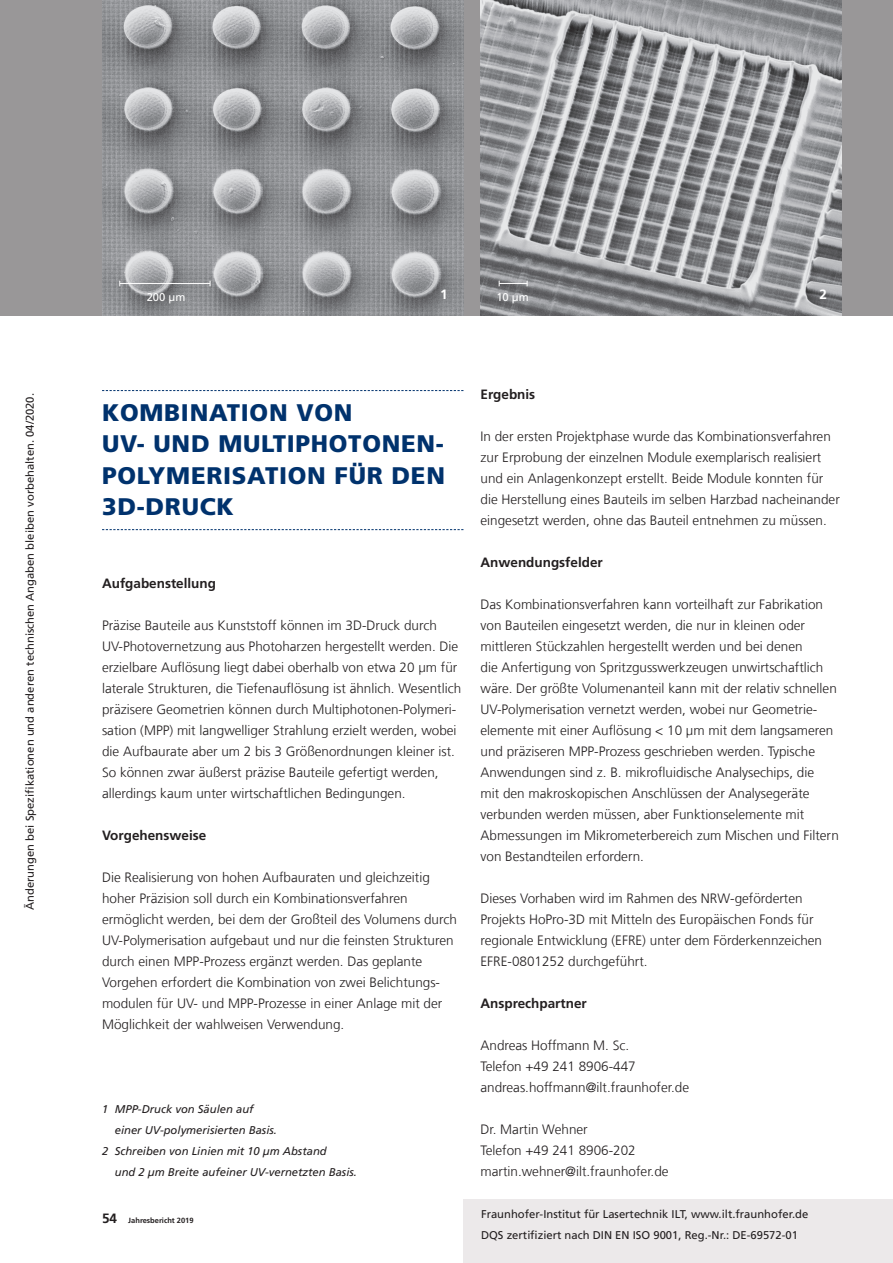
<style>
.page{position:relative;width:893px;height:1263px;background:#fff}
.page>*{position:absolute;margin:0;border:0;box-sizing:border-box;transform-origin:0 0}
.t1{font:900 24px/31.5px "Frutiger LT Com";letter-spacing:.03em;color:#00326d}
.t2{font:300 13.5px/21px "Frutiger LT Com";color:#231f20}
.t3{font:700 13.5px "Frutiger LT Com";color:#231f20}
.t4{font:700 13.5px "Frutiger LT Com";color:#fff}
.t5{font:11.25px/21px "Frutiger LT Com";color:#231f20}
.t6{font:italic 11.25px "Frutiger LT Com";color:#231f20}
.t7{font:11.25px "Frutiger LT Com";color:#fff}
.t8{font:700 7.5px "Frutiger LT Com";color:#231f20}
.s1{font-size:13.5px}
</style>
<div class="page">
<div style="left:463px;top:1199px;width:430px;height:64px;background:#ece9ea"></div>
<div style="left:0;top:0;width:893px;height:315px;background:#999798"></div>
<img style="left:102px;top:0;width:361px;height:315px">
<img style="left:480px;top:0;width:362px;height:315px">
<svg style="left:102px;top:390px;width:361px;height:1px"></svg>
<svg style="left:102px;top:529px;width:361px;height:1px"></svg>
<hr style="left:120px;top:283px;width:90px;height:1px;background:#fff">
<svg style="left:499px;top:281px;width:29px;height:5px"></svg>
<p class="t5" style="left:20px;top:910px;width:518px;rotate:-90deg">Änderungen bei Spezifikationen und anderen technischen Angaben bleiben vorbehalten. 04/2020.</p>
<p class="t4" style="left:440px;top:286px;width:9px">1</p>
<p class="t4" style="left:820px;top:286px;width:9px">2</p>
<p class="t7" style="left:147px;top:290px;width:40px">200 μm</p>
<p class="t7" style="left:496px;top:290px;width:34px">10 μm</p>
<h1 class="t1" style="left:102px;top:397px;width:344px">KOMBINATION VON<br>UV- UND MULTIPHOTONEN-<br>POLYMERISATION FÜR DEN<br>3D-DRUCK</h1>
<p class="t3" style="left:102px;top:575px;width:116px">Aufgabenstellung</p>
<p class="t2" style="left:102px;top:615px;width:361px">Präzise Bauteile aus Kunststoff können im 3D-Druck durch UV-Photovernetzung aus Photoharzen hergestellt werden. Die erzielbare Auflösung liegt dabei oberhalb von etwa 20 µm für laterale Strukturen, die Tiefenauflösung ist ähnlich. Wesentlich präzisere Geometrien können durch Multiphotonen-Polymeri&shy;sation (MPP) mit langwelliger Strahlung erzielt werden, wobei die Aufbaurate aber um 2 bis 3 Größenordnungen kleiner ist.<br>So können zwar äußerst präzise Bauteile gefertigt werden, allerdings kaum unter wirtschaftlichen Bedingungen.</p>
<p class="t3" style="left:102px;top:827px;width:106px">Vorgehensweise</p>
<p class="t2" style="left:102px;top:867px;width:356px">Die Realisierung von hohen Aufbauraten und gleichzeitig hoher Präzision soll durch ein Kombinationsverfahren ermöglicht werden, bei dem der Großteil des Volumens durch UV-Polymerisation aufgebaut und nur die feinsten Strukturen durch einen MPP-Prozess ergänzt werden. Das geplante Vorgehen erfordert die Kombination von zwei Belichtungs&shy;modulen für UV- und MPP-Prozesse in einer Anlage mit der Möglichkeit der wahlweisen Verwendung.</p>
<p class="t6" style="left:102px;top:1103px;width:153px">1 MPP-Druck von Säulen auf</p>
<p class="t6" style="left:115px;top:1124px;width:164px">einer UV-polymerisierten Basis.</p>
<p class="t6" style="left:102px;top:1145px;width:226px">2 Schreiben von Linien mit 10 μm Abstand</p>
<p class="t6" style="left:115px;top:1166px;width:244px">und 2 μm Breite aufeiner UV-vernetzten Basis.</p>
<p class="t3" style="left:480px;top:386px;width:56px">Ergebnis</p>
<p class="t2" style="left:480px;top:426px;width:361px">In der ersten Projektphase wurde das Kombinationsverfahren zur Erprobung der einzelnen Module exemplarisch realisiert und ein Anlagenkonzept erstellt. Beide Module konnten für die Herstellung eines Bauteils im selben Harzbad nacheinander eingesetzt werden, ohne das Bauteil entnehmen zu müssen.</p>
<p class="t3" style="left:480px;top:555px;width:124px">Anwendungsfelder</p>
<p class="t2" style="left:480px;top:594px;width:360px">Das Kombinationsverfahren kann vorteilhaft zur Fabrikation von Bauteilen eingesetzt werden, die nur in kleinen oder mittleren Stückzahlen hergestellt werden und bei denen<br>die Anfertigung von Spritzgusswerkzeugen unwirtschaftlich wäre. Der größte Volumenanteil kann mit der relativ schnellen UV-Polymerisation vernetzt werden, wobei nur Geometrie&shy;elemente mit einer Auflösung &lt; 10 µm mit dem langsameren und präziseren MPP-Prozess geschrieben werden. Typische Anwendungen sind z. B. mikrofluidische Analysechips, die<br>mit den makroskopischen Anschlüssen der Analysegeräte verbunden werden müssen, aber Funktionselemente mit Abmessungen im Mikrometerbereich zum Mischen und Filtern von Bestandteilen erfordern.</p>
<p class="t2" style="left:480px;top:888px;width:343px">Dieses Vorhaben wird im Rahmen des NRW-geförderten Projekts HoPro-3D mit Mitteln des Europäischen Fonds für regionale Entwicklung (EFRE) unter dem Förderkennzeichen EFRE-0801252 durchgeführt.</p>
<p class="t3" style="left:480px;top:996px;width:108px">Ansprechpartner</p>
<p class="t2" style="left:480px;top:1035px;width:210px">Andreas Hoffmann M. Sc.<br>Telefon +49 241 8906-447 andreas.hoffmann@ilt.fraunhofer.de</p>
<p class="t2" style="left:480px;top:1119px;width:190px">Dr. Martin Wehner<br>Telefon +49 241 8906-202 martin.wehner@ilt.fraunhofer.de</p>
<p class="t8" style="left:102px;top:1216px;width:93px"><span class="s1">54</span> Jahresbericht 2019</p>
<p class="t5" style="left:481px;top:1204px;width:329px">Fraunhofer-Institut für Lasertechnik ILT, www.ilt.fraunhofer.de<br>DQS zertifiziert nach DIN EN ISO 9001, Reg.-Nr.: DE-69572-01</p>
</div>
